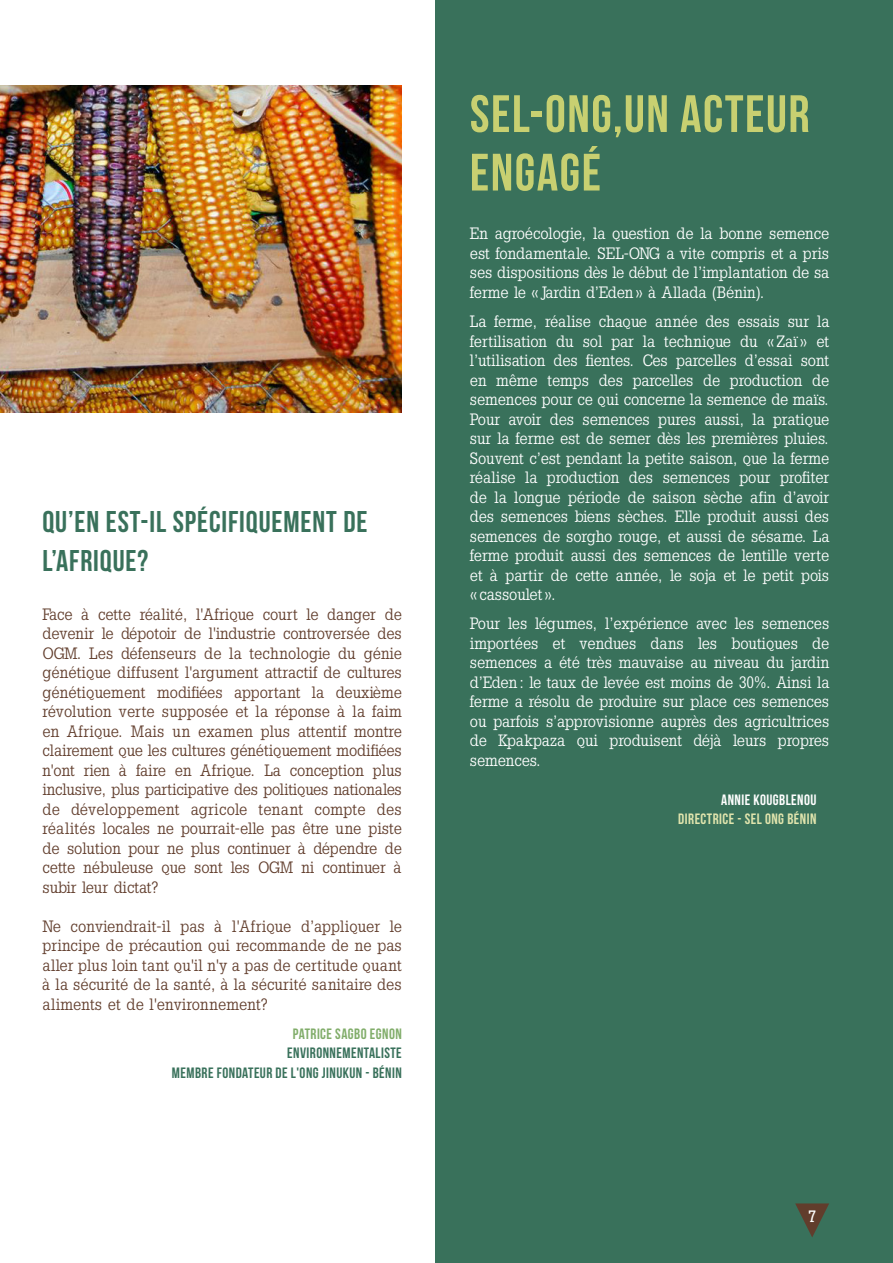
<style>
.page{position:relative;width:893px;height:1263px;background:#fff}
.page>*{position:absolute;margin:0;border:0;box-sizing:border-box;transform-origin:0 0}
.titre{font:52.5px/58.5px "Bebas Neue";letter-spacing:.03em;color:#c8d071}
.sous-titre_1{font:30px/39px "Bebas Neue";letter-spacing:.03em;color:#39715b}
.texte{font:16.5px/19.5px "Slab Tall X";color:#fff;text-align:justify}
.texte-2{font:16.5px/19.5px "Slab Tall X";color:#613d2c;text-align:justify}
.t1{font:500 16.5px "Slab Tall X";color:#fff}
.Signature_article{font:15px "Bebas Neue";letter-spacing:.03em;color:#39715b}
.Signature_article-2{font:15px "Bebas Neue";letter-spacing:.03em;color:#e0e4ad}
.Signature_article-3{font:15px "Bebas Neue";letter-spacing:.03em;color:#81ad6a}
.Signature_article-4{font:15px "Bebas Neue";letter-spacing:.03em;color:#fff}
</style>
<div class="page">
<div style="left:436px;top:0;width:457px;height:1263px;background:#39715b"></div>
<svg style="left:795px;top:1203px;width:34px;height:34px"></svg>
<img style="left:0;top:85px;width:402px;height:327px">
<p class="sous-titre_1" style="left:43px;top:502px;width:327px">QU’EN EST-IL SPÉCIFIQUEMENT DE<br>L’AFRIQUE?</p>
<p class="texte-2" style="left:43px;top:604px;width:361px">Face à cette réalité, l'Afrique court le danger de devenir le dépotoir de l'industrie controversée des OGM. Les défenseurs de la technologie du génie génétique diffusent l'argument attractif de cultures génétiquement modifiées apportant la deuxième révolution verte supposée et la réponse à la faim en Afrique. Mais un examen plus attentif montre clairement que les cultures génétiquement modifiées n'ont rien à faire en Afrique. La conception plus inclusive, plus participative des politiques nationales de développement agricole tenant compte des réalités locales ne pourrait-elle pas être une piste de solution pour ne plus continuer à dépendre de cette nébuleuse que sont les OGM ni continuer à subir leur dictat?</p>
<p class="texte-2" style="left:43px;top:916px;width:361px">Ne conviendrait-il pas à l'Afrique d’appliquer le principe de précaution qui recommande de ne pas aller plus loin tant qu'il n'y a pas de certitude quant à la sécurité de la santé, à la sécurité sanitaire des aliments et de l'environnement?</p>
<p class="Signature_article-3" style="left:293px;top:1025px;width:110px">PATRICE SAGBO EGNON</p>
<p class="Signature_article" style="left:287px;top:1045px;width:116px">ENVIRONNEMENTALISTE</p>
<p class="Signature_article" style="left:172px;top:1064px;width:231px">MEMBRE FONDATEUR DE L'ONG JINUKUN - BÉNIN</p>
<p class="titre" style="left:470px;top:84px;width:341px">SEL-ONG,UN ACTEUR<br>ENGAGÉ</p>
<p class="texte" style="left:470px;top:224px;width:361px">En agroécologie, la question de la bonne semence est fondamentale. SEL-ONG a vite compris et a pris ses dispositions dès le début de l’implantation de sa ferme le « Jardin d’Eden» à Allada (Bénin).</p>
<p class="texte" style="left:470px;top:311px;width:361px">La ferme, réalise chaque année des essais sur la fertilisation du sol par la technique du «Zaï » et l’utilisation des fientes. Ces parcelles d’essai sont en même temps des parcelles de production de semences pour ce qui concerne la semence de maïs.<br>Pour avoir des semences pures aussi, la pratique sur la ferme est de semer dès les premières pluies.<br>Souvent c’est pendant la petite saison, que la ferme réalise la production des semences pour profiter de la longue période de saison sèche afin d’avoir des semences biens sèches. Elle produit aussi des semences de sorgho rouge, et aussi de sésame. La ferme produit aussi des semences de lentille verte et à partir de cette année, le soja et le petit pois « cassoulet ».</p>
<p class="texte" style="left:470px;top:614px;width:361px">Pour les légumes, l’expérience avec les semences importées et vendues dans les boutiques de semences a été très mauvaise au niveau du jardin d’Eden: le taux de levée est moins de 30%. Ainsi la ferme a résolu de produire sur place ces semences ou parfois s’approvisionne auprès des agricultrices de Kpakpaza qui produisent déjà leurs propres semences.</p>
<p class="Signature_article-4" style="left:721px;top:791px;width:97px">ANNIE KOUGBLENOU</p>
<p class="Signature_article-2" style="left:678px;top:811px;width:140px">DIRECTRICE - SEL ONG BÉNIN</p>
<p class="t1" style="left:808px;top:1207px;width:10px">7</p>
</div>
